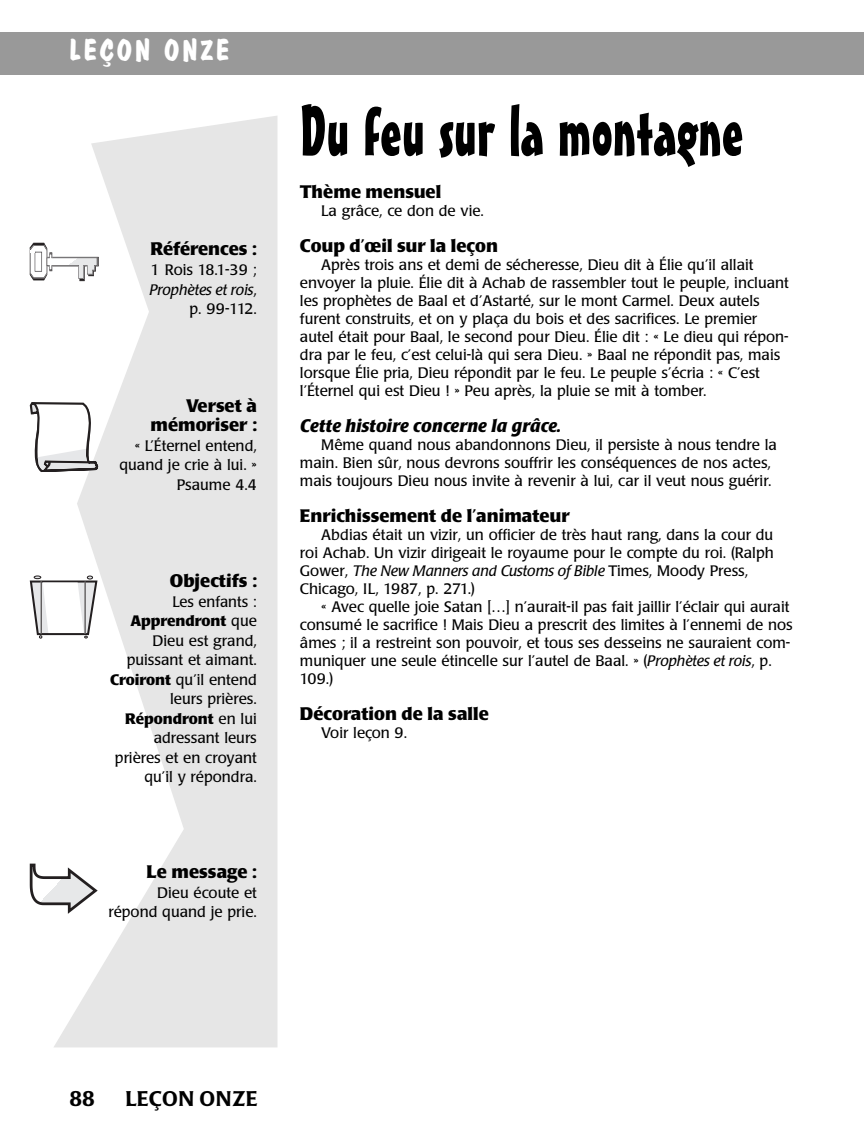
<style>
.page{position:relative;width:864px;height:1148px;background:#fff}
.page>*{position:absolute;margin:0;border:0;box-sizing:border-box;transform-origin:0 0}
.t1{font:69px "Mister Earl BT";color:#000}
.t2{font:700 30px "Dom Casual D";letter-spacing:.095em;color:#fff}
.t3{font:500 21px "Poppl Laudatio";letter-spacing:.02em;color:#000}
.t4{font:700 18px/19.5px "Poppl Laudatio";color:#000;text-align:right}
.t5{font:italic 700 18px "Poppl Laudatio";color:#000}
.t6{font:15px/18px "Poppl Laudatio";color:#000;text-align:right}
.s1{font-style:italic}
.s2{font-weight:700}
</style>
<div class="page">
<svg style="left:54px;top:116px;width:224px;height:931px;fill:#e6e6e6"></svg>
<div style="left:0;top:32px;width:864px;height:42px;background:#999"></div>
<svg style="left:30px;top:243px;width:69px;height:38px"></svg>
<svg style="left:30px;top:402px;width:68px;height:70px"></svg>
<svg style="left:30px;top:575px;width:68px;height:63px"></svg>
<hr style="left:41px;top:581px;width:1px;height:53px;background:#231f20">
<hr style="left:85px;top:581px;width:1px;height:53px;background:#231f20">
<svg style="left:30px;top:863px;width:68px;height:50px"></svg>
<h2 class="t2" style="left:70px;top:32px;width:161px">LEÇON ONZE</h2>
<p class="t4" style="left:150px;top:241px;width:108px">Références :</p>
<p class="t6" style="left:149px;top:261px;width:109px;line-height:19.5px">1 Rois 18.1-39 ;<br><span class="s1">Prophètes et rois</span>, p. 99-112.</p>
<p class="t4" style="left:150px;top:397px;width:108px">Verset à mémoriser :</p>
<p class="t6" style="left:119px;top:437px;width:139px;line-height:19.5px">« L’Éternel entend, quand je crie à lui. »<br>Psaume 4.4</p>
<p class="t4" style="left:170px;top:573px;width:89px">Objectifs :</p>
<p class="t6" style="left:110px;top:593px;width:148px;line-height:19.5px">Les enfants :<br><span class="s2">Apprendront</span> que<br>Dieu est grand, puissant et aimant.<br><span class="s2">Croiront</span> qu’il entend leurs prières.<br><span class="s2">Répondront</span> en lui adressant leurs prières et en croyant qu’il y répondra.</p>
<p class="t4" style="left:147px;top:864px;width:112px">Le message :</p>
<p class="t6" style="left:108px;top:884px;width:150px;line-height:19.5px">Dieu écoute et répond quand je prie.</p>
<h1 class="t1" style="left:300px;top:106px;width:445px">Du feu sur la montagne</h1>
<p class="t4" style="left:300px;top:184px;width:143px">Thème mensuel</p>
<p class="t6" style="left:321px;top:203px;width:164px">La grâce, ce don de vie.</p>
<p class="t4" style="left:300px;top:238px;width:200px">Coup d’œil sur la leçon</p>
<p class="t6" style="left:300px;top:257px;width:490px;text-align:left;text-indent:21px">Après trois ans et demi de sécheresse, Dieu dit à Élie qu’il allait envoyer la pluie. Élie dit à Achab de rassembler tout le peuple, incluant les prophètes de Baal et d’Astarté, sur le mont Carmel. Deux autels furent construits, et on y plaça du bois et des sacrifices. Le premier autel était pour Baal, le second pour Dieu. Élie dit : « Le dieu qui répon&shy;dra par le feu, c’est celui-là qui sera Dieu. » Baal ne répondit pas, mais lorsque Élie pria, Dieu répondit par le feu. Le peuple s’écria : « C’est l’Éternel qui est Dieu ! » Peu après, la pluie se mit à tomber.</p>
<p class="t5" style="left:300px;top:419px;width:262px">Cette histoire concerne la grâce.</p>
<p class="t6" style="left:300px;top:437px;width:478px;text-align:left;text-indent:21px">Même quand nous abandonnons Dieu, il persiste à nous tendre la main. Bien sûr, nous devrons souffrir les conséquences de nos actes, mais toujours Dieu nous invite à revenir à lui, car il veut nous guérir.</p>
<p class="t4" style="left:300px;top:508px;width:271px">Enrichissement de l’animateur</p>
<p class="t6" style="left:300px;top:527px;width:475px;text-align:left;text-indent:21px">Abdias était un vizir, un officier de très haut rang, dans la cour du roi Achab. Un vizir dirigeait le royaume pour le compte du roi. (Ralph Gower, <span class="s1">The New Manners and Customs of Bible</span> Times, Moody Press, Chicago, IL, 1987, p. 271.)</p>
<p class="t6" style="left:300px;top:599px;width:494px;text-align:left;text-indent:21px">« Avec quelle joie Satan […] n’aurait-il pas fait jaillir l’éclair qui aurait consumé le sacrifice ! Mais Dieu a prescrit des limites à l’ennemi de nos âmes ; il a restreint son pouvoir, et tous ses desseins ne sauraient com&shy;muniquer une seule étincelle sur l’autel de Baal. » (<span class="s1">Prophètes et rois</span>, p.<br>109.)</p>
<p class="t4" style="left:300px;top:706px;width:191px">Décoration de la salle</p>
<p class="t6" style="left:321px;top:725px;width:87px">Voir leçon 9.</p>
<h3 class="t3" style="left:70px;top:1090px;width:27px">88</h3>
<h3 class="t3" style="left:126px;top:1090px;width:134px">LEÇON ONZE</h3>
</div>
